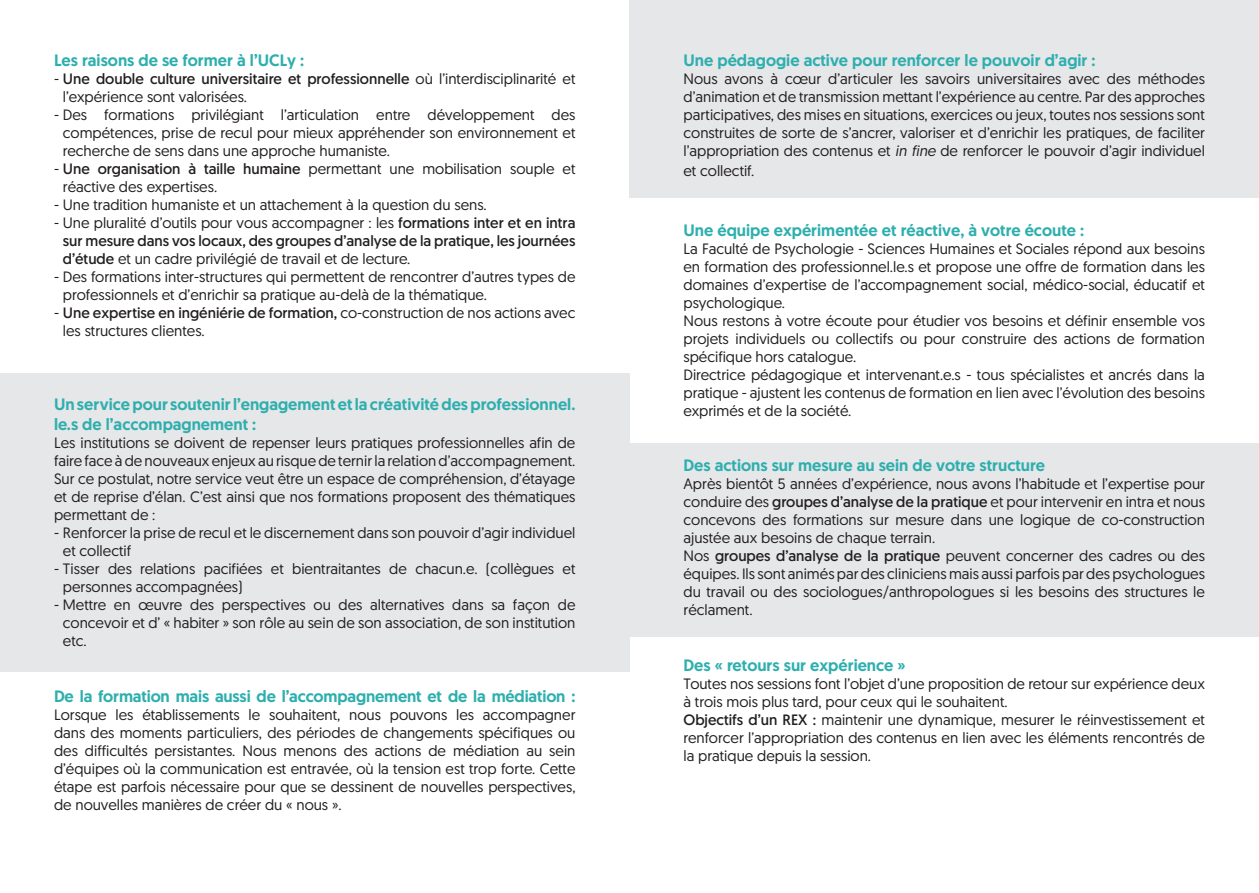
<style>
.page{position:relative;width:1259px;height:893px;background:#fff}
.page>*{position:absolute;margin:0;border:0;box-sizing:border-box;transform-origin:0 0}
.t1{font:500 16.5px/19.8px "Geomanist";color:#2eafae}
.t2{font:15px/18px "Geomanist";color:#231f20;text-align:justify}
.t3{font:15px/18px "Geomanist";color:#231f20;text-align:justify}
.s1{font-style:inherit}
.s2{font-style:italic}
</style>
<div class="page">
<div style="left:629px;top:0;width:630px;height:198px;background:#e6e7e9"></div>
<div style="left:629px;top:443px;width:630px;height:194px;background:#e6e7e9"></div>
<div style="left:0;top:373px;width:629px;height:299px;background:#e6e7e9"></div>
<p class="t1" style="left:54px;top:51px;width:252px">Les raisons de se former à l’UCLy :</p>
<p class="t2" style="left:63px;top:70px;width:514px;text-indent:-9px">- <span class="s1">Une double culture universitaire et professionnelle</span> où l’interdisciplinarité et l’expérience sont valorisées.</p>
<p class="t2" style="left:63px;top:106px;width:514px;text-indent:-9px">- Des formations privilégiant l’articulation entre développement des compétences, prise de recul pour mieux appréhender son environnement et recherche de sens dans une approche humaniste.</p>
<p class="t2" style="left:63px;top:160px;width:514px;text-indent:-9px">- <span class="s1">Une organisation à taille humaine</span> permettant une mobilisation souple et réactive des expertises.</p>
<p class="t2" style="left:54px;top:196px;width:434px">- Une tradition humaniste et un attachement à la question du sens.</p>
<p class="t3" style="left:63px;top:214px;width:514px;text-indent:-9px"><span class="s1">- Une pluralité d’outils pour vous accompagner : les</span> formations inter et en intra sur mesure dans vos locaux, des groupes d’analyse de la pratique, les journées d’étude <span class="s1">et un cadre privilégié de travail et de lecture.</span></p>
<p class="t2" style="left:63px;top:268px;width:514px;text-indent:-9px">- Des formations inter-structures qui permettent de rencontrer d’autres types de professionnels et d’enrichir sa pratique au-delà de la thématique.</p>
<p class="t2" style="left:63px;top:304px;width:514px;text-indent:-9px">- <span class="s1">Une expertise en ingéniérie de formation,</span> co-construction de nos actions avec les structures clientes.</p>
<p class="t1" style="left:54px;top:394px;width:523px">Un service pour soutenir l’engagement et la créativité des professionnel. le.s de l’accompagnement :</p>
<p class="t2" style="left:54px;top:433px;width:523px">Les institutions se doivent de repenser leurs pratiques professionnelles afin de faire face à de nouveaux enjeux au risque de ternir la relation d’accompagnement.<br>Sur ce postulat, notre service veut être un espace de compréhension, d’étayage et de reprise d’élan. C’est ainsi que nos formations proposent des thématiques permettant de :</p>
<p class="t2" style="left:63px;top:523px;width:514px;text-indent:-9px">- Renforcer la prise de recul et le discernement dans son pouvoir d’agir individuel et collectif</p>
<p class="t2" style="left:63px;top:559px;width:514px;text-indent:-9px">- Tisser des relations pacifiées et bientraitantes de chacun.e. (collègues et personnes accompagnées)</p>
<p class="t2" style="left:63px;top:595px;width:514px;text-indent:-9px">- Mettre en œuvre des perspectives ou des alternatives dans sa façon de concevoir et d’ « habiter » son rôle au sein de son association, de son institution etc.</p>
<p class="t1" style="left:54px;top:686px;width:523px">De la formation mais aussi de l’accompagnement et de la médiation :</p>
<p class="t2" style="left:54px;top:705px;width:523px">Lorsque les établissements le souhaitent, nous pouvons les accompagner dans des moments particuliers, des périodes de changements spécifiques ou des difficultés persistantes. Nous menons des actions de médiation au sein d’équipes où la communication est entravée, où la tension est trop forte. Cette étape est parfois nécessaire pour que se dessinent de nouvelles perspectives, de nouvelles manières de créer du « nous ».</p>
<p class="t1" style="left:683px;top:51px;width:413px">Une pédagogie active pour renforcer le pouvoir d’agir :</p>
<p class="t2" style="left:683px;top:70px;width:523px">Nous avons à cœur d’articuler les savoirs universitaires avec des méthodes d’animation et de transmission mettant l’expérience au centre. Par des approches participatives, des mises en situations, exercices ou jeux, toutes nos sessions sont construites de sorte de s’ancrer, valoriser et d’enrichir les pratiques, de faciliter l’appropriation des contenus et <span class="s2">in fine</span> de renforcer le pouvoir d’agir individuel</p>
<p class="t2" style="left:683px;top:161px;width:72px">et collectif.</p>
<p class="t1" style="left:683px;top:220px;width:402px">Une équipe expérimentée et réactive, à votre écoute :</p>
<p class="t2" style="left:683px;top:239px;width:523px">La Faculté de Psychologie - Sciences Humaines et Sociales répond aux besoins en formation des professionnel.le.s et propose une offre de formation dans les domaines d’expertise de l’accompagnement social, médico-social, éducatif et psychologique.</p>
<p class="t2" style="left:683px;top:311px;width:523px">Nous restons à votre écoute pour étudier vos besoins et définir ensemble vos projets individuels ou collectifs ou pour construire des actions de formation spécifique hors catalogue.</p>
<p class="t2" style="left:683px;top:365px;width:523px">Directrice pédagogique et intervenant.e.s - tous spécialistes et ancrés dans la pratique - ajustent les contenus de formation en lien avec l’évolution des besoins exprimés et de la société.</p>
<p class="t1" style="left:683px;top:456px;width:363px">Des actions sur mesure au sein de votre structure</p>
<p class="t2" style="left:683px;top:475px;width:523px">Après bientôt 5 années d’expérience, nous avons l’habitude et l’expertise pour conduire des <span class="s1">groupes d’analyse de la pratique</span> et pour intervenir en intra et nous concevons des formations sur mesure dans une logique de co-construction ajustée aux besoins de chaque terrain.</p>
<p class="t2" style="left:683px;top:547px;width:523px">Nos <span class="s1">groupes d’analyse de la pratique</span> peuvent concerner des cadres ou des équipes. Ils sont animés par des cliniciens mais aussi parfois par des psychologues du travail ou des sociologues/anthropologues si les besoins des structures le réclament.</p>
<p class="t1" style="left:683px;top:655px;width:224px">Des « retours sur expérience »</p>
<p class="t2" style="left:683px;top:674px;width:523px">Toutes nos sessions font l’objet d’une proposition de retour sur expérience deux à trois mois plus tard, pour ceux qui le souhaitent.</p>
<p class="t2" style="left:683px;top:710px;width:523px"><span class="s1">Objectifs d’un REX :</span> maintenir une dynamique, mesurer le réinvestissement et renforcer l’appropriation des contenus en lien avec les éléments rencontrés de la pratique depuis la session.</p>
</div>
